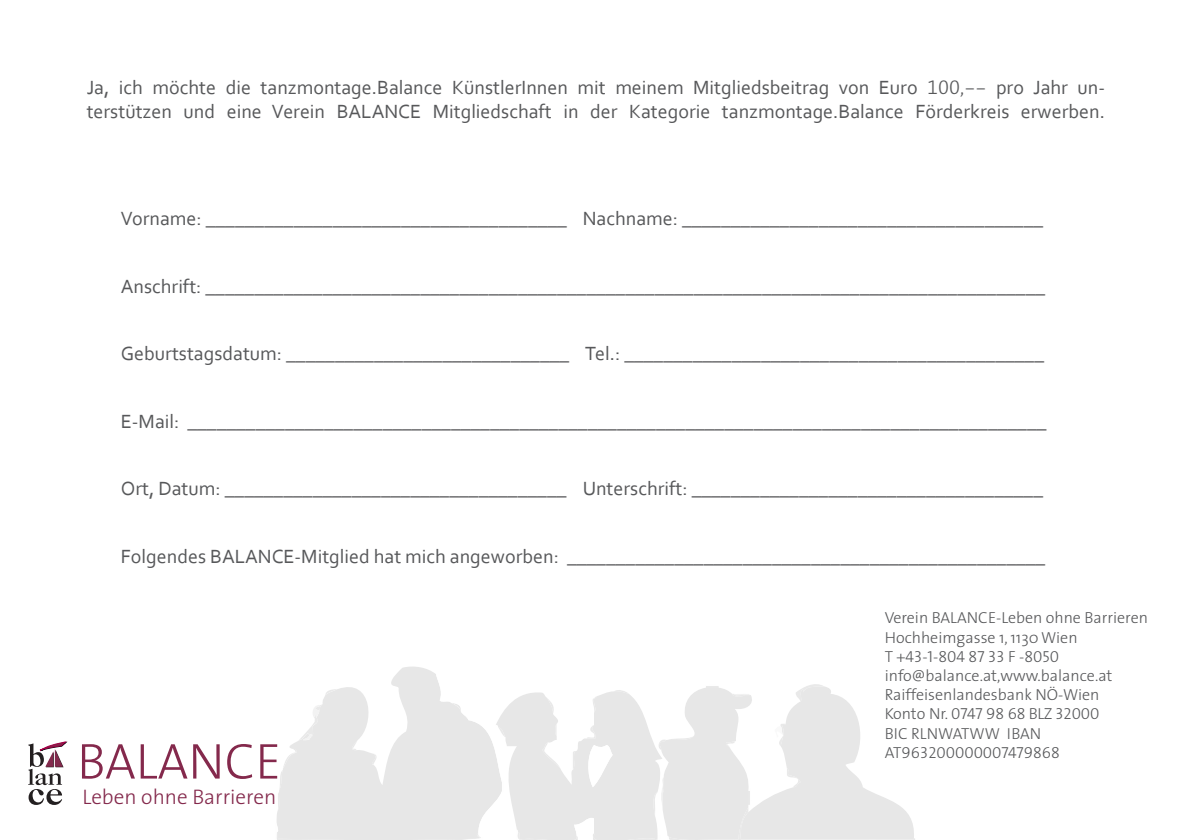
<style>
.page{position:relative;width:1191px;height:840px;background:#fff}
.page>*{position:absolute;margin:0;border:0;box-sizing:border-box;transform-origin:0 0}
.t1{font:50.8px "The Sans Light Caps";color:#84294c}
.t2{font:300 21.2px "The Sans";color:#84294c}
.t3{font:20px/24px "Corbel";color:#57585a}
.t4{font:300 16px "The Sans";color:#57585a}
.t5{font:16px/19.2px "The Sans Light Caps";color:#57585a}
.s1{font-family:"The Sans Light Expert"}
.s2{font-family:"The Sans";font-weight:300}
</style>
<div class="page">
<svg style="left:277px;top:666px;width:638px;height:173px"></svg>
<svg style="left:28px;top:741px;width:39px;height:63px"></svg>
<p class="t3" style="left:87px;top:75px;width:1019px">Ja, ich möchte die tanzmontage.Balance KünstlerInnen mit meinem Mitgliedsbeitrag von Euro <span class="s1">100,--</span> pro Jahr un&shy;terstützen und eine Verein BALANCE Mitgliedschaft in der Kategorie tanzmontage.Balance Förderkreis erwerben.</p>
<p class="t3" style="left:121px;top:206px;width:447px">Vorname: _____________________________________</p>
<p class="t3" style="left:582px;top:206px;width:462px">Nachname: _____________________________________</p>
<p class="t3" style="left:121px;top:273px;width:925px">Anschrift: ______________________________________________________________________________________</p>
<p class="t3" style="left:121px;top:341px;width:450px">Geburtstagsdatum: _____________________________</p>
<p class="t3" style="left:585px;top:341px;width:460px">Tel.: ___________________________________________</p>
<p class="t3" style="left:121px;top:408px;width:927px">E-Mail: ________________________________________________________________________________________</p>
<p class="t3" style="left:121px;top:476px;width:447px">Ort, Datum: ___________________________________</p>
<p class="t3" style="left:582px;top:476px;width:462px">Unterschrift: ____________________________________</p>
<p class="t3" style="left:121px;top:543px;width:926px">Folgendes BALANCE-Mitglied hat mich angeworben: _________________________________________________</p>
<p class="t1" style="left:77px;top:719px;width:206px">BALANCE</p>
<p class="t2" style="left:83px;top:778px;width:195px">Leben ohne Barrieren</p>
<p class="t4" style="left:884px;top:604px;width:265px">Verein BALANCE-Leben ohne Barrieren</p>
<p class="t4" style="left:884px;top:623px;width:194px">Hochheimgasse 1, 1130 Wien</p>
<p class="t5" style="left:884px;top:645px;width:176px"><span class="s2">T</span> +43-1-804 87 33 F -8050</p>
<p class="t4" style="left:884px;top:662px;width:229px">info@balance.at,www.balance.at</p>
<p class="t4" style="left:884px;top:681px;width:216px">Raiffeisenlandesbank NÖ-Wien</p>
<p class="t5" style="left:884px;top:703px;width:216px"><span class="s2">Konto Nr.</span> 0747 98 68 BLZ 32000</p>
<p class="t5" style="left:884px;top:722px;width:177px"><span class="s2">BIC RLNWATWW IBAN<br></span>AT963200000007479868</p>
</div>
